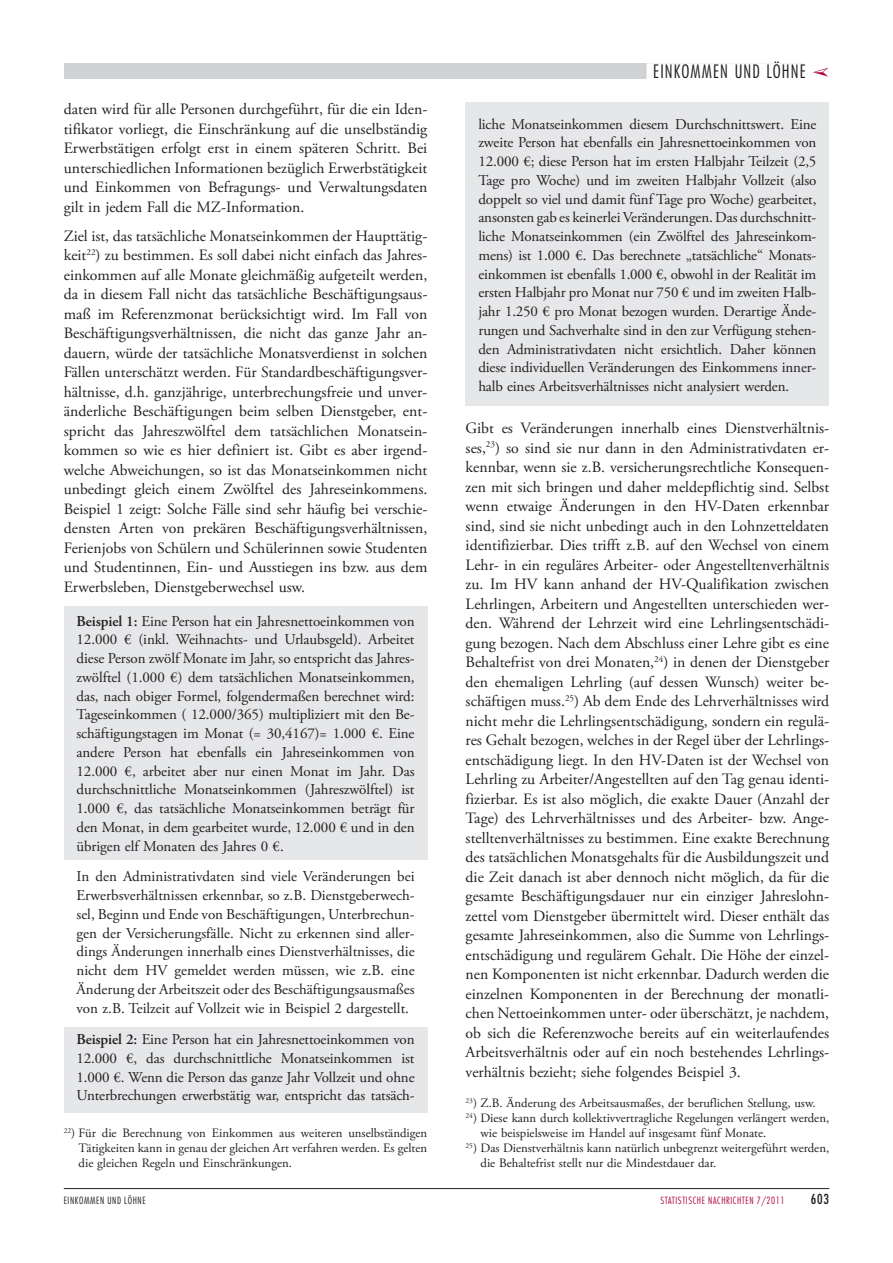
<style>
.page{position:relative;width:893px;height:1263px;background:#fff}
.page>*{position:absolute;margin:0;border:0;box-sizing:border-box;transform-origin:0 0}
.t1{font:300 condensed 18px "Futura Std";letter-spacing:.06em;color:#231f20}
.t2{font:15.75px/19.5px "Adobe Garamond Pro";color:#231f20;text-align:justify}
.t3{font:15px/18.8px "Adobe Garamond Pro";letter-spacing:-.01em;color:#231f20;text-align:justify}
.t4{font:condensed 13.5px "Futura Std";color:#231f20}
.t5{font:12.75px/15px "Adobe Garamond Pro";color:#231f20}
.t6{font:300 condensed 9.75px "Futura Std";letter-spacing:.06em;color:#b00540}
.t7{font:300 condensed 9.75px "Futura Std";letter-spacing:.06em;color:#231f20}
.s1{font-weight:600}
</style>
<div class="page">
<hr style="left:64px;top:1188px;width:765px;height:1px;background:#231f20">
<div style="left:64px;top:64px;width:740px;height:15px;background:#d1d2d4"></div>
<div style="left:647px;top:63px;width:159px;height:18px;background:#fff"></div>
<div style="left:64px;top:1027px;width:363px;height:86px;background:#e6e7e9"></div>
<div style="left:466px;top:103px;width:363px;height:303px;background:#e6e7e9"></div>
<div style="left:64px;top:606px;width:363px;height:254px;background:#e6e7e9"></div>
<p class="t2" style="left:64px;top:100px;width:365px">daten wird für alle Personen durchgeführt, für die ein Iden&shy;tifikator vorliegt, die Einschränkung auf die unselbständig Erwerbstätigen erfolgt erst in einem späteren Schritt. Bei unterschiedlichen Informationen bezüglich Erwerbstätigkeit und Einkommen von Befragungs- und Verwaltungsdaten gilt in jedem Fall die MZ-Information.</p>
<p class="t2" style="left:64px;top:227px;width:365px">Ziel ist, das tatsächliche Monatseinkommen der Haupttätig&shy;keit<sup>22</sup>) zu bestimmen. Es soll dabei nicht einfach das Jahres&shy;einkommen auf alle Monate gleichmäßig aufgeteilt werden, da in diesem Fall nicht das tatsächliche Beschäftigungsaus&shy;maß im Referenzmonat berücksichtigt wird. Im Fall von Beschäftigungsverhältnissen, die nicht das ganze Jahr an&shy;dauern, würde der tatsächliche Monatsverdienst in solchen Fällen unterschätzt werden. Für Standardbeschäftigungsver&shy;hältnisse, d.h. ganzjährige, unterbrechungsfreie und unver&shy;änderliche Beschäftigungen beim selben Dienstgeber, ent&shy;spricht das Jahreszwölftel dem tatsächlichen Monatsein&shy;kommen so wie es hier definiert ist. Gibt es aber irgend&shy;welche Abweichungen, so ist das Monatseinkommen nicht unbedingt gleich einem Zwölftel des Jahreseinkommens.<br>Beispiel 1 zeigt: Solche Fälle sind sehr häufig bei verschie&shy;densten Arten von prekären Beschäftigungsverhältnissen, Ferienjobs von Schülern und Schülerinnen sowie Studenten und Studentinnen, Ein- und Ausstiegen ins bzw. aus dem Erwerbsleben, Dienstgeberwechsel usw.</p>
<p class="t3" style="left:77px;top:612px;width:340px"><span class="s1">Beispiel 1:</span> Eine Person hat ein Jahresnettoeinkommen von 12.000 € (inkl. Weihnachts- und Urlaubsgeld). Arbeitet diese Person zwölf Monate im Jahr, so entspricht das Jahres&shy;zwölftel (1.000 €) dem tatsächlichen Monatseinkommen, das, nach obiger Formel, folgendermaßen berechnet wird:<br>Tageseinkommen ( 12.000/365) multipliziert mit den Be&shy;schäftigungstagen im Monat (= 30,4167)= 1.000 €. Eine andere Person hat ebenfalls ein Jahreseinkommen von 12.000 €, arbeitet aber nur einen Monat im Jahr. Das durchschnittliche Monatseinkommen (Jahreszwölftel) ist 1.000 €, das tatsächliche Monatseinkommen beträgt für den Monat, in dem gearbeitet wurde, 12.000 € und in den übrigen elf Monaten des Jahres 0 €.</p>
<p class="t3" style="left:77px;top:868px;width:340px">In den Administrativdaten sind viele Veränderungen bei Erwerbsverhältnissen erkennbar, so z.B. Dienstgeberwech&shy;sel, Beginn und Ende von Beschäftigungen, Unterbrechun&shy;gen der Versicherungsfälle. Nicht zu erkennen sind aller&shy;dings Änderungen innerhalb eines Dienstverhältnisses, die nicht dem HV gemeldet werden müssen, wie z.B. eine Änderung der Arbeitszeit oder des Beschäftigungsausmaßes von z.B. Teilzeit auf Vollzeit wie in Beispiel 2 dargestellt.</p>
<p class="t3" style="left:77px;top:1030px;width:340px"><span class="s1">Beispiel 2:</span> Eine Person hat ein Jahresnettoeinkommen von 12.000 €, das durchschnittliche Monatseinkommen ist 1.000 €. Wenn die Person das ganze Jahr Vollzeit und ohne Unterbrechungen erwerbstätig war, entspricht das tatsäch-</p>
<p class="t5" style="left:79px;top:1126px;width:350px;text-align:justify;text-indent:-15px"><sup>22</sup>) Für die Berechnung von Einkommen aus weiteren unselbständigen Tätigkeiten kann in genau der gleichen Art verfahren werden. Es gelten die gleichen Regeln und Einschränkungen.</p>
<p class="t1" style="left:647px;top:61px;width:161px">EINKOMMEN UND LÖHNE</p>
<p class="t3" style="left:478px;top:115px;width:340px">liche Monatseinkommen diesem Durchschnittswert. Eine zweite Person hat ebenfalls ein Jahresnettoeinkommen von 12.000 €; diese Person hat im ersten Halbjahr Teilzeit (2,5<br>Tage pro Woche) und im zweiten Halbjahr Vollzeit (also doppelt so viel und damit fünf Tage pro Woche) gearbeitet, ansonsten gab es keinerlei Veränderungen. Das durchschnitt&shy;liche Monatseinkommen (ein Zwölftel des Jahreseinkom&shy;mens) ist 1.000 €. Das berechnete „tatsächliche“ Monats&shy;einkommen ist ebenfalls 1.000 €, obwohl in der Realität im ersten Halbjahr pro Monat nur 750 € und im zweiten Halb&shy;jahr 1.250 € pro Monat bezogen wurden. Derartige Ände&shy;rungen und Sachverhalte sind in den zur Verfügung stehen&shy;den Administrativdaten nicht ersichtlich. Daher können diese individuellen Veränderungen des Einkommens inner&shy;halb eines Arbeitsverhältnisses nicht analysiert werden.</p>
<p class="t2" style="left:466px;top:419px;width:365px">Gibt es Veränderungen innerhalb eines Dienstverhältnis&shy;ses,<sup>23</sup>) so sind sie nur dann in den Administrativdaten er&shy;kennbar, wenn sie z.B. versicherungsrechtliche Konsequen&shy;zen mit sich bringen und daher meldepflichtig sind. Selbst wenn etwaige Änderungen in den HV-Daten erkennbar sind, sind sie nicht unbedingt auch in den Lohnzetteldaten identifizierbar. Dies trifft z.B. auf den Wechsel von einem Lehr- in ein reguläres Arbeiter- oder Angestelltenverhältnis zu. Im HV kann anhand der HV-Qualifikation zwischen Lehrlingen, Arbeitern und Angestellten unterschieden wer&shy;den. Während der Lehrzeit wird eine Lehrlingsentschädi&shy;gung bezogen. Nach dem Abschluss einer Lehre gibt es eine Behaltefrist von drei Monaten,<sup>24</sup>) in denen der Dienstgeber den ehemaligen Lehrling (auf dessen Wunsch) weiter be&shy;schäftigen muss.<sup>25</sup>) Ab dem Ende des Lehrverhältnisses wird nicht mehr die Lehrlingsentschädigung, sondern ein regulä&shy;res Gehalt bezogen, welches in der Regel über der Lehrlings&shy;entschädigung liegt. In den HV-Daten ist der Wechsel von Lehrling zu Arbeiter/Angestellten auf den Tag genau identi&shy;fizierbar. Es ist also möglich, die exakte Dauer (Anzahl der Tage) des Lehrverhältnisses und des Arbeiter- bzw. Ange&shy;stelltenverhältnisses zu bestimmen. Eine exakte Berechnung des tatsächlichen Monatsgehalts für die Ausbildungszeit und die Zeit danach ist aber dennoch nicht möglich, da für die gesamte Beschäftigungsdauer nur ein einziger Jahreslohn&shy;zettel vom Dienstgeber übermittelt wird. Dieser enthält das gesamte Jahreseinkommen, also die Summe von Lehrlings&shy;entschädigung und regulärem Gehalt. Die Höhe der einzel&shy;nen Komponenten ist nicht erkennbar. Dadurch werden die einzelnen Komponenten in der Berechnung der monatli&shy;chen Nettoeinkommen unter- oder überschätzt, je nachdem, ob sich die Referenzwoche bereits auf ein weiterlaufendes Arbeitsverhältnis oder auf ein noch bestehendes Lehrlings&shy;verhältnis bezieht; siehe folgendes Beispiel 3.</p>
<p class="t5" style="left:466px;top:1096px;width:352px"><sup>23</sup>) Z.B. Änderung des Arbeitsausmaßes, der beruflichen Stellung, usw.</p>
<p class="t5" style="left:480px;top:1111px;width:350px;text-indent:-15px"><sup>24</sup>) Diese kann durch kollektivvertragliche Regelungen verlängert werden, wie beispielsweise im Handel auf insgesamt fünf Monate.</p>
<p class="t5" style="left:480px;top:1141px;width:350px;text-indent:-15px"><sup>25</sup>) Das Dienstverhältnis kann natürlich unbegrenzt weitergeführt werden, die Behaltefrist stellt nur die Mindestdauer dar.</p>
<p class="t7" style="left:64px;top:1195px;width:83px">EINKOMMEN UND LÖHNE</p>
<p class="t6" style="left:660px;top:1195px;width:126px">STATISTISCHE NACHRICHTEN 7/2011</p>
<p class="t4" style="left:811px;top:1191px;width:20px">603</p>
</div>
